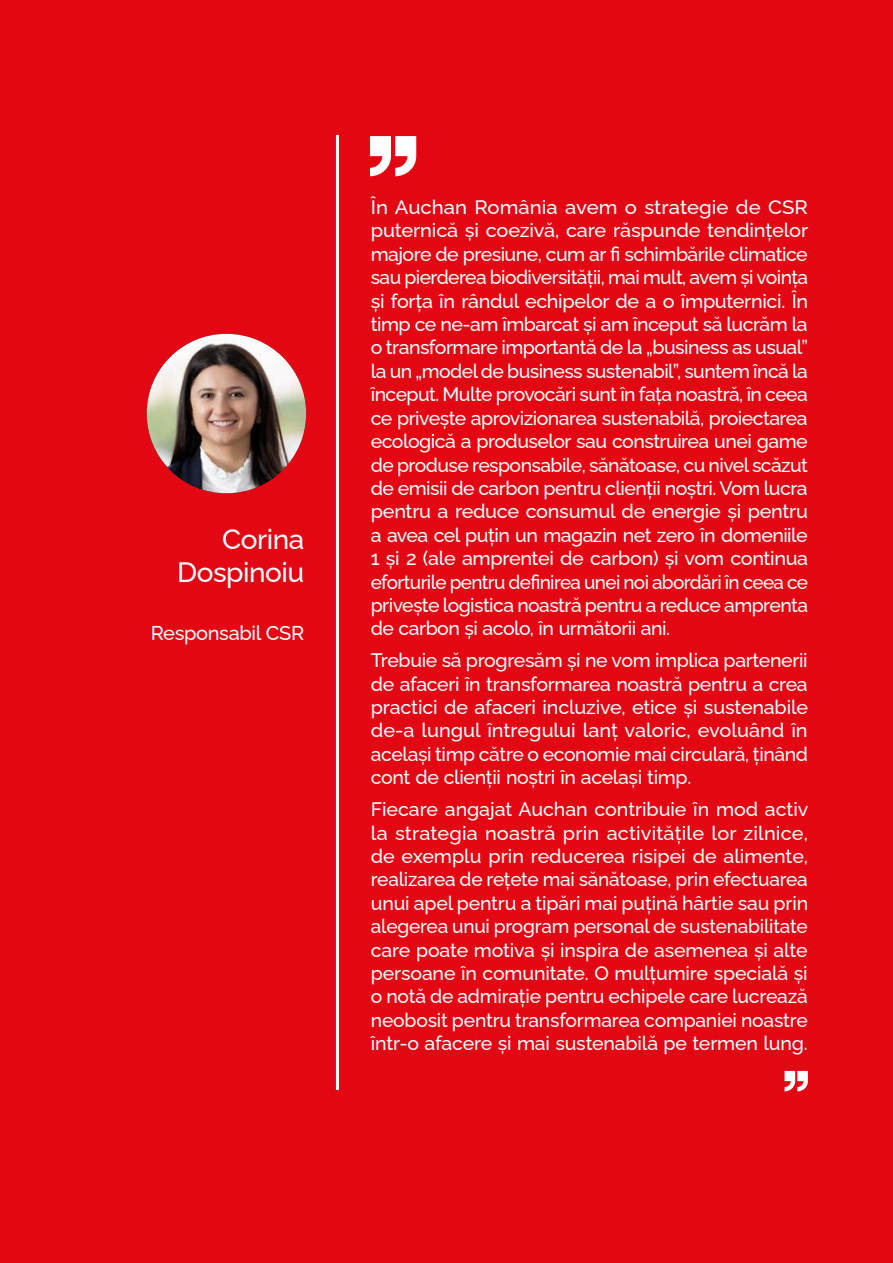
<style>
.page{position:relative;width:893px;height:1263px;background:#e30613}
.page>*{position:absolute;margin:0;border:0;box-sizing:border-box;transform-origin:0 0}
.t1{font:500 28.05px/33.6px "Raleway";letter-spacing:-.02em;color:#fff;text-align:right}
.t2{font:500 19.95px "Raleway";letter-spacing:-.02em;color:#fff}
.t3{font:500 19.5px/23.4px "Raleway";letter-spacing:-.02em;color:#fff;text-align:justify;scale:1.04 1}
.t4{font:500 19.5px/23.4px "Raleway";letter-spacing:-.02em;color:#fff;text-align:justify}
</style>
<div class="page">
<hr style="left:336px;top:135px;width:3px;height:955px;background:#fff">
<svg style="left:784px;top:1071px;width:24px;height:20px"></svg>
<img style="left:147px;top:334px;width:159px;height:159px;border-radius:80px">
<svg style="left:370px;top:136px;width:46px;height:40px"></svg>
<h1 class="t1" style="left:177px;top:519px;width:128px">Corina<br>Dospinoiu</h1>
<p class="t2" style="left:151px;top:617px;width:155px">Responsabil CSR</p>
<p class="t3" style="left:371px;top:193px;width:422px">În Auchan România avem o strategie de CSR puternică și coezivă, care răspunde tendințelor majore de presiune, cum ar fi schimbările climatice sau pierderea biodiversității, mai mult, avem și voința și forța în rândul echipelor de a o împuternici. În timp ce ne-am îmbarcat și am început să lucrăm la o transformare importantă de la „business as usual” la un „model de business sustenabil”, suntem încă la început. Multe provocări sunt în fața noastră, în ceea ce privește aprovizionarea sustenabilă, proiectarea ecologică a produselor sau construirea unei game de produse responsabile, sănătoase, cu nivel scăzut de emisii de carbon pentru clienții noștri. Vom lucra pentru a reduce consumul de energie și pentru a avea cel puțin un magazin net zero în domeniile 1 și 2 (ale amprentei de carbon) și vom continua eforturile pentru definirea unei noi abordări în ceea ce privește logistica noastră pentru a reduce amprenta de carbon și acolo, în următorii ani.</p>
<p class="t4" style="left:371px;top:646px;width:439px">Trebuie să progresăm și ne vom implica partenerii de afaceri în transformarea noastră pentru a crea practici de afaceri incluzive, etice și sustenabile de-a lungul întregului lanț valoric, evoluând în același timp către o economie mai circulară, ținând cont de clienții noștri în același timp.</p>
<p class="t4" style="left:371px;top:795px;width:439px">Fiecare angajat Auchan contribuie în mod activ la strategia noastră prin activitățile lor zilnice, de exemplu prin reducerea risipei de alimente, realizarea de rețete mai sănătoase, prin efectuarea unui apel pentru a tipări mai puțină hârtie sau prin alegerea unui program personal de sustenabilitate care poate motiva și inspira de asemenea și alte persoane în comunitate. O mulțumire specială și o notă de admirație pentru echipele care lucrează neobosit pentru transformarea companiei noastre într-o afacere și mai sustenabilă pe termen lung.</p>
</div>
